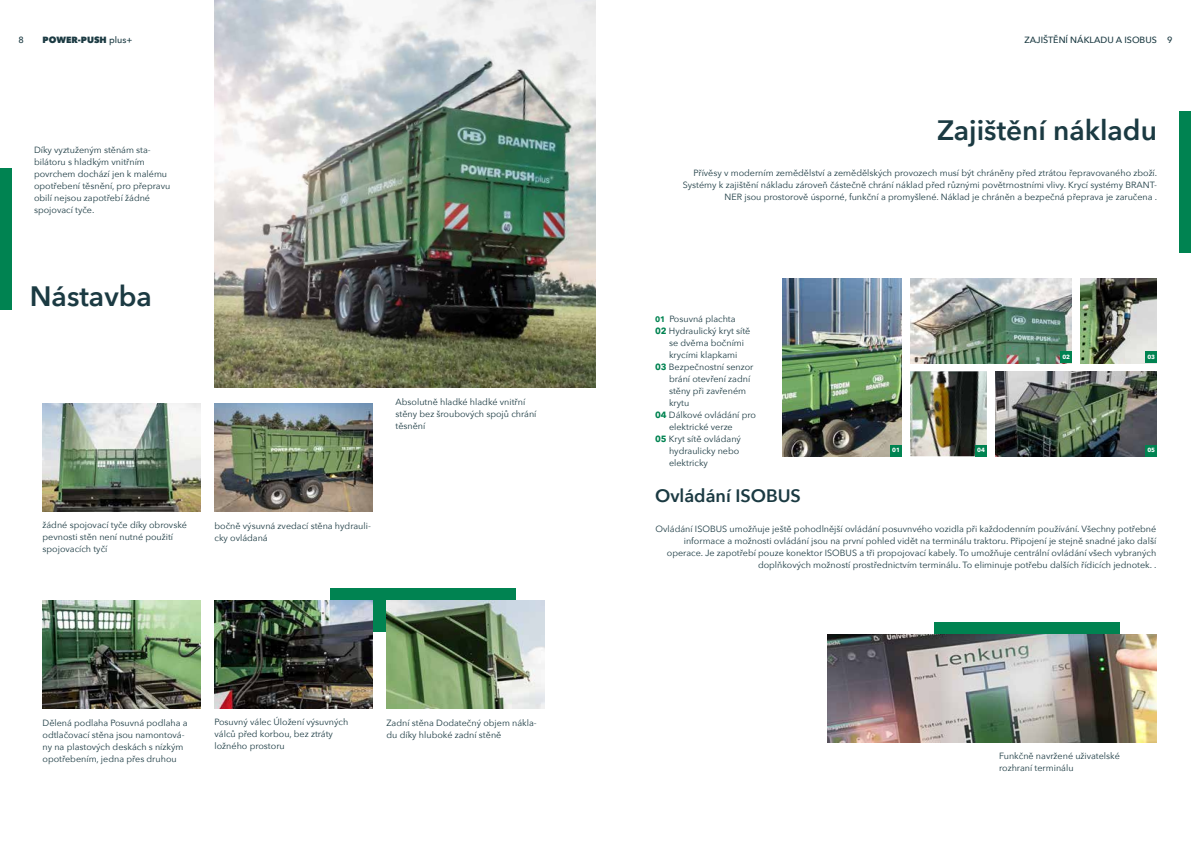
<style>
.page{position:relative;width:1191px;height:842px;background:#fff}
.page>*{position:absolute;margin:0;border:0;box-sizing:border-box;transform-origin:0 0}
.t1{font:600 28px "Avenir Next";color:#1b3a42}
.t2{font:600 18px "Avenir Next";color:#1b3a42}
.t3{font:9px/12px "Avenir Next";color:#1b3a42}
.t4{font:500 9px "Avenir Next";color:#1b3a42}
.t5{font:800 9px "Avenir Next";color:#1b3a42}
.t6{font:700 6px "Avenir Next LT Pro";color:#fff}
.s1{font-weight:500}
.s2{font-family:"Avenir Next LT Pro";font-weight:700;font-size:8px;color:#008351}
.s3{font-family:"Avenir Next LT Pro";font-weight:700;color:#008351}
</style>
<div class="page">
<div style="left:330px;top:588px;width:185px;height:44px;background:#008351"></div>
<img style="left:214px;top:0;width:381px;height:387px">
<img style="left:43px;top:404px;width:157px;height:108px">
<img style="left:386px;top:600px;width:158px;height:108px">
<img style="left:214px;top:404px;width:158px;height:108px">
<img style="left:214px;top:600px;width:158px;height:108px">
<img style="left:43px;top:600px;width:157px;height:108px">
<div style="left:0;top:168px;width:11px;height:142px;background:#008351"></div>
<img style="left:1080px;top:278px;width:77px;height:85px">
<img style="left:910px;top:371px;width:76px;height:85px">
<img style="left:995px;top:371px;width:162px;height:85px">
<img style="left:910px;top:278px;width:161px;height:85px">
<img style="left:782px;top:278px;width:119px;height:178px">
<div style="left:1145px;top:445px;width:12px;height:11px;background:#008351"></div>
<div style="left:1060px;top:352px;width:11px;height:11px;background:#008351"></div>
<div style="left:890px;top:445px;width:11px;height:11px;background:#008351"></div>
<div style="left:975px;top:445px;width:11px;height:11px;background:#008351"></div>
<div style="left:1145px;top:352px;width:11px;height:11px;background:#008351"></div>
<div style="left:934px;top:622px;width:185px;height:44px;background:#008351"></div>
<img style="left:827px;top:634px;width:330px;height:108px">
<div style="left:1179px;top:111px;width:12px;height:142px;background:#008351"></div>
<p class="t4" style="left:1024px;top:32px;width:134px">ZAJIŠTĚNÍ NÁKLADU A ISOBUS</p>
<p class="t4" style="left:19px;top:32px;width:7px">8</p>
<p class="t5" style="left:43px;top:34px;width:91px">POWER-PUSH <span class="s1">plus+</span></p>
<p class="t4" style="left:1167px;top:32px;width:7px">9</p>
<p class="t3" style="left:34px;top:143px;width:138px">Díky vyztuženým stěnám sta&shy;bilátoru s hladkým vnitřním povrchem dochází jen k malému opotřebení těsnění, pro přepravu obilí nejsou zapotřebí žádné spojovací tyče.</p>
<h1 class="t1" style="left:30px;top:272px;width:124px">Nástavba</h1>
<p class="t3" style="left:395px;top:395px;width:142px">Absolutně hladké hladké vnitřní stěny bez šroubových spojů chrání těsnění</p>
<p class="t3" style="left:43px;top:518px;width:146px">žádné spojovací tyče díky obrovské pevnosti stěn není nutné použití spojovacích tyčí</p>
<p class="t3" style="left:214px;top:520px;width:158px">bočně výsuvná zvedací stěna hydrauli&shy;cky ovládaná</p>
<p class="t3" style="left:43px;top:716px;width:147px">Dělená podlaha Posuvná podlaha a odtlačovací stěna jsou namontová&shy;ny na plastových deskách s nízkým opotřebením, jedna přes druhou</p>
<p class="t3" style="left:214px;top:716px;width:135px">Posuvný válec Úložení výsuvných válců před korbou, bez ztráty ložného prostoru</p>
<p class="t3" style="left:386px;top:716px;width:152px">Zadní stěna Dodatečný objem nákla&shy;du díky hluboké zadní stěně</p>
<h1 class="t1" style="left:937px;top:106px;width:221px">Zajištění nákladu</h1>
<p class="t3" style="left:683px;top:166px;width:476px;text-align:right">Přívěsy v moderním zemědělství a zemědělských provozech musí být chráněny před ztrátou řepravovaného zboží.<br>Systémy k zajištění nákladu zároveň částečně chrání náklad před různými povětrnostními vlivy. Krycí systémy BRANT-<br>NER jsou prostorově úsporné, funkční a promyšlené. Náklad je chráněn a bezpečná přeprava je zaručena .</p>
<p class="t3" style="left:655px;top:312px;width:82px"><span class="s2">01</span> Posuvná plachta</p>
<p class="t3" style="left:655px;top:324px;width:97px"><span class="s3">02</span> Hydraulický kryt sítě</p>
<p class="t3" style="left:669px;top:336px;width:77px">se dvěma bočními</p>
<p class="t3" style="left:669px;top:348px;width:70px">krycími klapkami</p>
<p class="t3" style="left:655px;top:360px;width:100px"><span class="s3">03</span> Bezpečnostní senzor</p>
<p class="t3" style="left:669px;top:372px;width:83px">brání otevření zadní</p>
<p class="t3" style="left:669px;top:384px;width:79px">stěny při zavřeném</p>
<p class="t3" style="left:669px;top:396px;width:22px">krytu</p>
<p class="t3" style="left:655px;top:408px;width:103px"><span class="s3">04</span> Dálkové ovládání pro</p>
<p class="t3" style="left:669px;top:420px;width:65px">elektrické verze</p>
<p class="t3" style="left:655px;top:432px;width:87px"><span class="s3">05</span> Kryt sítě ovládaný</p>
<p class="t3" style="left:669px;top:444px;width:72px">hydraulicky nebo</p>
<p class="t3" style="left:669px;top:456px;width:40px">elektricky</p>
<p class="t6" style="left:892px;top:446px;width:9px">01</p>
<p class="t6" style="left:977px;top:446px;width:9px">04</p>
<p class="t6" style="left:1062px;top:353px;width:9px">02</p>
<p class="t6" style="left:1147px;top:353px;width:9px">03</p>
<p class="t6" style="left:1147px;top:446px;width:9px">05</p>
<h2 class="t2" style="left:655px;top:481px;width:147px">Ovládání ISOBUS</h2>
<p class="t3" style="left:655px;top:522px;width:502px;text-align:right">Ovládání ISOBUS umožňuje ještě pohodlnější ovládání posuvnvého vozidla při každodenním používání. Všechny potřebné informace a možnosti ovládání jsou na první pohled vidět na terminálu traktoru. Připojení je stejně snadné jako další operace. Je zapotřebí pouze konektor ISOBUS a tři propojovací kabely. To umožňuje centrální ovládání všech vybraných doplňkových možností prostřednictvím terminálu. To eliminuje potřebu dalších řídicích jednotek. .</p>
<p class="t3" style="left:999px;top:750px;width:122px">Funkčně navržené uživatelské rozhraní terminálu</p>
</div>
